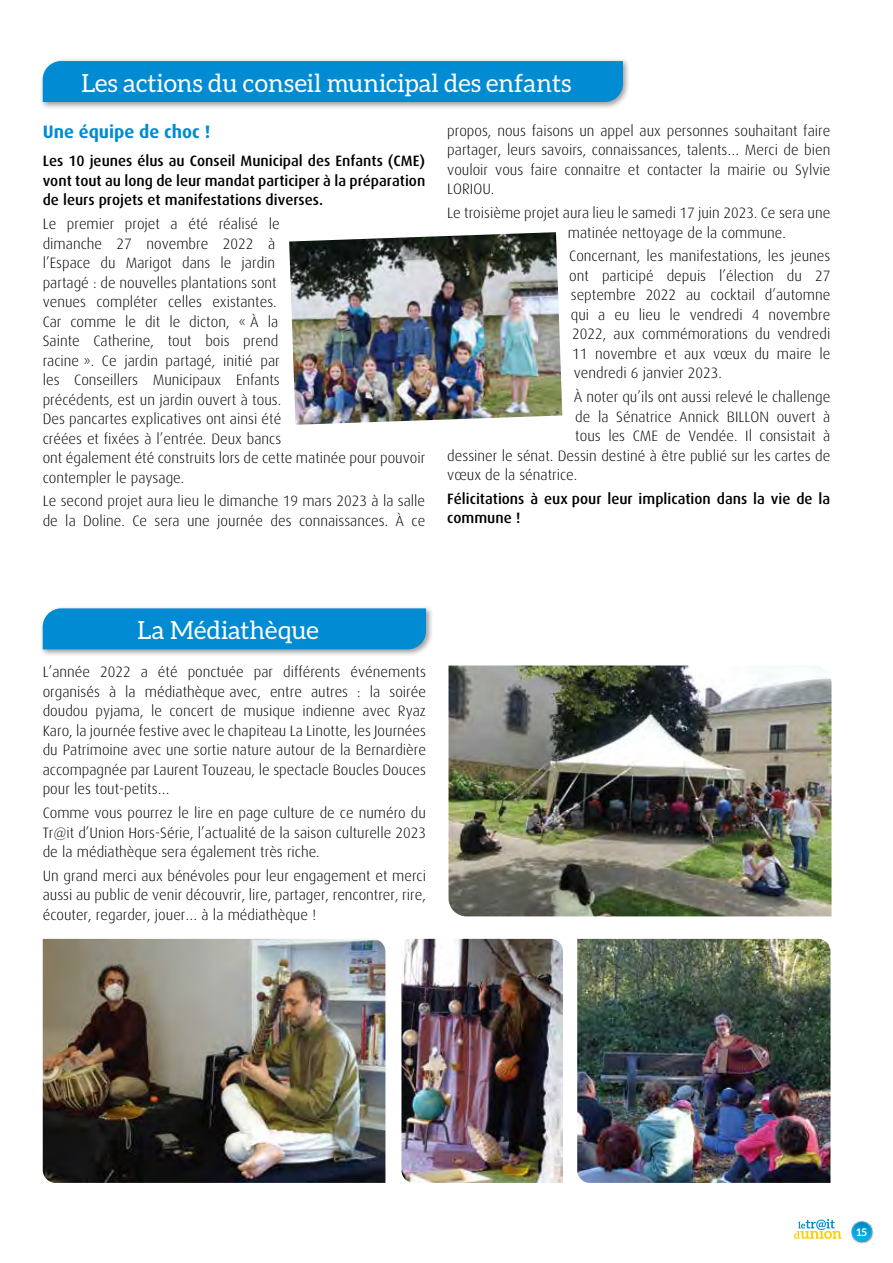
<style>
.page{position:relative;width:893px;height:1263px;background:#fff}
.page>*{position:absolute;margin:0;border:0;box-sizing:border-box;transform-origin:0 0}
.t1{font:25.05px "Aleo";color:#fff}
.t2{font:700 18px "Dax";color:#008bd2}
.t3{font:300 15px/19.5px "Dax";color:#000;text-align:justify}
.t4{font:500 15px/19.5px "Dax";color:#000;text-align:justify}
.t5{font:700 10.5px "Aleo";color:#fff}
</style>
<div class="page">
<img style="left:851px;top:1221px;width:23px;height:24px">
<svg style="left:794px;top:1219px;width:47px;height:20px"></svg>
<div style="left:39px;top:57px;width:591px;height:53px;background:#000;opacity:.4"></div>
<div style="left:43px;top:61px;width:580px;height:41px;background:#008bd2"></div>
<div style="left:39px;top:605px;width:395px;height:52px;background:#000;opacity:.4"></div>
<div style="left:43px;top:608px;width:383px;height:41px;background:#008bd2"></div>
<img style="left:448px;top:665px;width:383px;height:251px">
<img style="left:43px;top:939px;width:342px;height:244px">
<img style="left:401px;top:939px;width:162px;height:244px">
<img style="left:577px;top:939px;width:253px;height:244px">
<img style="left:289px;top:232px;width:273px;height:193px">
<h1 class="t1" style="left:81px;top:69px;width:492px">Les actions du conseil municipal des enfants</h1>
<p class="t2" style="left:43px;top:122px;width:169px">Une équipe de choc !</p>
<p class="t4" style="left:43px;top:151px;width:384px">Les 10 jeunes élus au Conseil Municipal des Enfants (CME) vont tout au long de leur mandat participer à la préparation de leurs projets et manifestations diverses.</p>
<p class="t3" style="left:43px;top:214px;width:384px;text-align:left">Le premier projet a été réalisé le<br>dimanche 27 novembre 2022 à<br>l’Espace du Marigot dans le jardin<br>partagé : de nouvelles plantations sont<br>venues compléter celles existantes.<br>Car comme le dit le dicton, « À la<br>Sainte Catherine, tout bois prend<br>racine ». Ce jardin partagé, initié par<br>les Conseillers Municipaux Enfants<br>précédents, est un jardin ouvert à tous.<br>Des pancartes explicatives ont ainsi été<br>créées et fixées à l’entrée. Deux bancs<br>ont également été construits lors de cette matinée pour pouvoir contempler le paysage.</p>
<p class="t3" style="left:43px;top:492px;width:384px">Le second projet aura lieu le dimanche 19 mars 2023 à la salle de la Doline. Ce sera une journée des connaissances. À ce</p>
<p class="t3" style="left:447px;top:121px;width:385px">propos, nous faisons un appel aux personnes souhaitant faire partager, leurs savoirs, connaissances, talents… Merci de bien vouloir vous faire connaitre et contacter la mairie ou Sylvie LORIOU.</p>
<p class="t3" style="left:568px;top:203px;width:264px;text-indent:-121px">Le troisième projet aura lieu le samedi 17 juin 2023. Ce sera une matinée nettoyage de la commune.</p>
<p class="t3" style="left:569px;top:247px;width:263px">Concernant, les manifestations, les jeunes ont participé depuis l’élection du 27 septembre 2022 au cocktail d’automne qui a eu lieu le vendredi 4 novembre 2022, aux commémorations du vendredi 11 novembre et aux vœux du maire le vendredi 6 janvier 2023.</p>
<p class="t3" style="left:574px;top:387px;width:258px">À noter qu’ils ont aussi relevé le challenge</p>
<p class="t3" style="left:575px;top:407px;width:257px">de la Sénatrice Annick BILLON ouvert à</p>
<p class="t3" style="left:575px;top:426px;width:257px">tous les CME de Vendée. Il consistait à</p>
<p class="t3" style="left:447px;top:446px;width:385px">dessiner le sénat. Dessin destiné à être publié sur les cartes de</p>
<p class="t3" style="left:447px;top:465px;width:132px">vœux de la sénatrice.</p>
<p class="t4" style="left:447px;top:489px;width:384px">Félicitations à eux pour leur implication dans la vie de la commune !</p>
<h1 class="t1" style="left:138px;top:616px;width:183px">La Médiathèque</h1>
<p class="t3" style="left:43px;top:663px;width:385px">L’année 2022 a été ponctuée par différents événements organisés à la médiathèque avec, entre autres : la soirée doudou pyjama, le concert de musique indienne avec Ryaz Karo, la journée festive avec le chapiteau La Linotte, les Journées du Patrimoine avec une sortie nature autour de la Bernardière accompagnée par Laurent Touzeau, le spectacle Boucles Douces pour les tout-petits…</p>
<p class="t3" style="left:43px;top:803px;width:385px">Comme vous pourrez le lire en page culture de ce numéro du Tr@it d’Union Hors-Série, l’actualité de la saison culturelle 2023 de la médiathèque sera également très riche.</p>
<p class="t3" style="left:43px;top:866px;width:385px">Un grand merci aux bénévoles pour leur engagement et merci aussi au public de venir découvrir, lire, partager, rencontrer, rire, écouter, regarder, jouer… à la médiathèque !</p>
<p class="t5" style="left:856px;top:1226px;width:12px">15</p>
</div>
